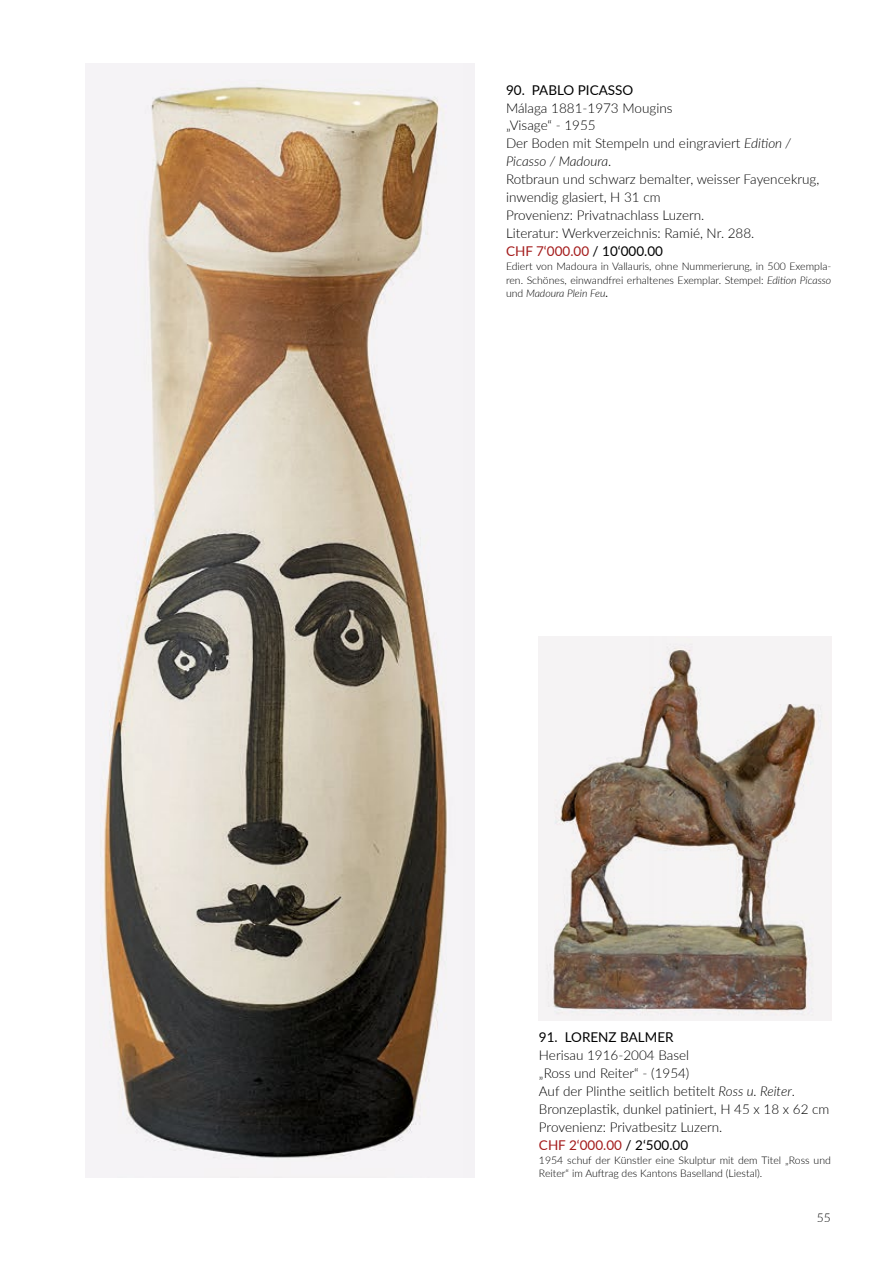
<style>
.page{position:relative;width:893px;height:1263px;background:#fff}
.page>*{position:absolute;margin:0;border:0;box-sizing:border-box;transform-origin:0 0}
.t1{font:300 13.5px/18px "Lato";color:#000}
.t2{font:13.5px "Lato";color:#000}
.t3{font:300 12px "Lato";color:#000}
.t4{font:300 10.5px/13.5px "Lato";color:#000;text-align:justify}
.s1{font-style:italic}
.s2{font-weight:400;color:#a41c1c}
.s3{font-weight:400}
</style>
<div class="page">
<img style="left:85px;top:64px;width:390px;height:1114px">
<img style="left:539px;top:637px;width:292px;height:383px">
<p class="t2" style="left:506px;top:80px;width:129px">90. PABLO PICASSO</p>
<p class="t1" style="left:506px;top:98px;width:315px">Málaga 1881-1973 Mougins<br>„Visage“ - 1955<br>Der Boden mit Stempeln und eingraviert <span class="s1">Edition / Picasso / Madoura</span>.<br>Rotbraun und schwarz bemalter, weisser Fayencekrug, inwendig glasiert, H 31 cm<br>Provenienz: Privatnachlass Luzern.<br>Literatur: Werkverzeichnis: Ramié, Nr. 288.<br><span class="s2">CHF 7‘000.00</span> <span class="s3">/ 10‘000.00</span></p>
<p class="t4" style="left:506px;top:259px;width:327px">Ediert von Madoura in Vallauris, ohne Nummerierung, in 500 Exempla&shy;ren. Schönes, einwandfrei erhaltenes Exemplar. Stempel: <span class="s1">Edition Picasso </span>und <span class="s1">Madoura Plein Feu</span><span class="s3">.</span></p>
<p class="t2" style="left:539px;top:1027px;width:136px">91. LORENZ BALMER</p>
<p class="t1" style="left:539px;top:1046px;width:292px">Herisau 1916-2004 Basel<br>„Ross und Reiter“ - (1954)<br>Auf der Plinthe seitlich betitelt <span class="s1">Ross u. Reiter</span>.<br>Bronzeplastik, dunkel patiniert, H 45 x 18 x 62 cm Provenienz: Privatbesitz Luzern.<br><span class="s2">CHF 2‘000.00</span> <span class="s3">/ 2‘500.00</span></p>
<p class="t4" style="left:539px;top:1153px;width:293px">1954 schuf der Künstler eine Skulptur mit dem Titel „Ross und<br>Reiter“ im Auftrag des Kantons Baselland (Liestal).</p>
<p class="t3" style="left:817px;top:1209px;width:15px">55</p>
</div>
